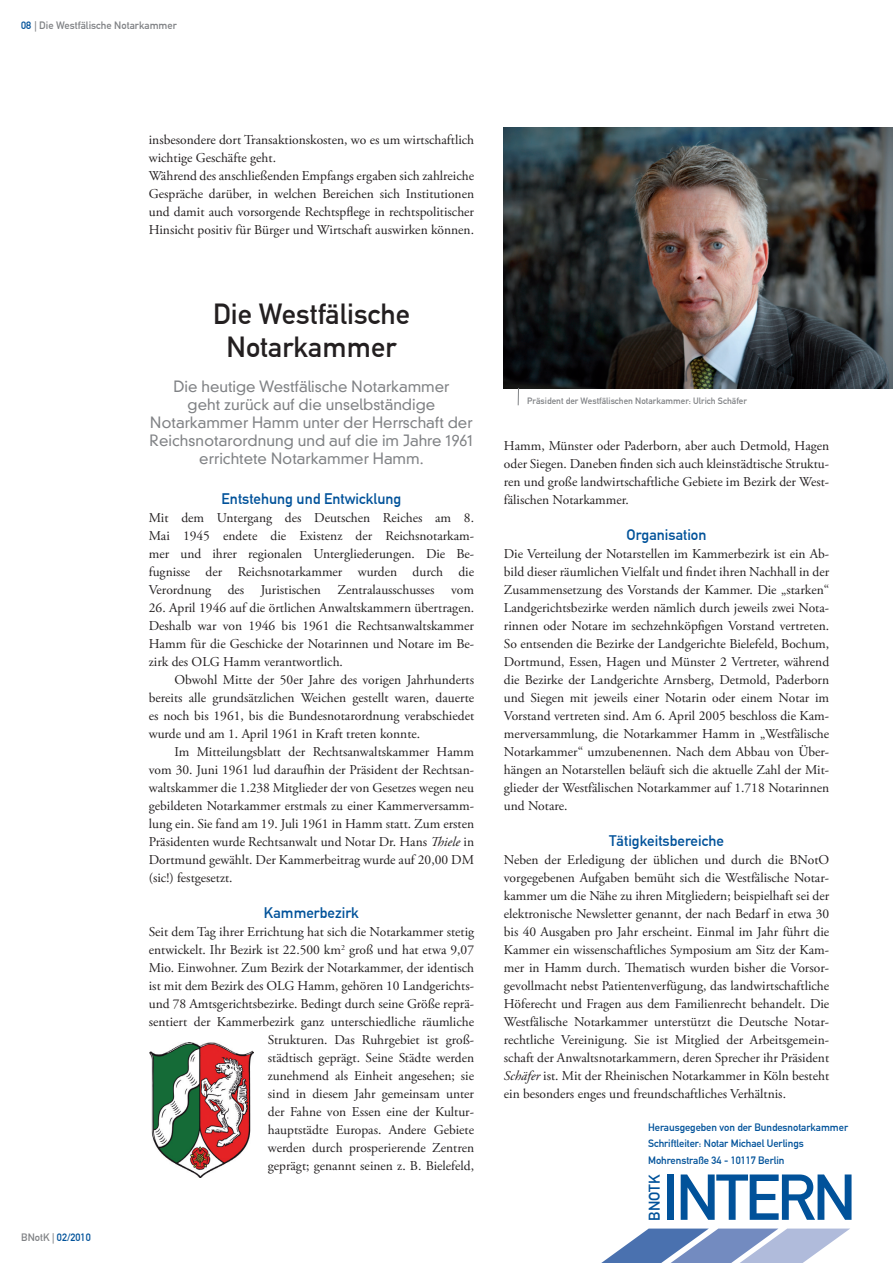
<style>
.page{position:relative;width:893px;height:1263px;background:#fff}
.page>*{position:absolute;margin:0;border:0;box-sizing:border-box;transform-origin:0 0}
.t1{font:63.6px "DIN Mittelschrift LT";letter-spacing:-.05em;color:#01529a}
.t2{font:28.5px/33px "DIN Mittelschrift LT";color:#231f20;text-align:center}
.t3{font:15.3px "DIN Mittelschrift LT";letter-spacing:.01em;color:#01529a}
.t4{font:300 15px/18px "DIN Neuzeit Grotesk LT";color:#808285;text-align:center}
.t5{font:15px "DIN Mittelschrift LT";color:#01529a}
.t6{font:13.5px/18px "Adobe Garamond Pro";color:#231f20;text-align:justify}
.t7{font:10.5px/16.5px "DIN Mittelschrift LT";letter-spacing:-.005em;color:#01529a}
.t8{font:10.5px "DIN Mittelschrift LT";color:#808285}
.t9{font:9px "DIN Mittelschrift LT";color:#808285}
.s1{color:#01529a}
.s2{color:#808285}
.s3{font-style:italic}
</style>
<div class="page">
<svg style="left:601px;top:1228px;width:249px;height:35px"></svg>
<img style="left:504px;top:128px;width:389px;height:260px">
<img style="left:150px;top:1043px;width:104px;height:135px">
<svg style="left:518px;top:388px;width:1px;height:17px"></svg>
<p class="t8" style="left:21px;top:19px;width:157px"><span class="s1">08</span> | Die Westfälische Notarkammer</p>
<p class="t7" style="left:21px;top:1229px;width:71px"><span class="s2">BNotK |</span> 02/2010</p>
<p class="t6" style="left:149px;top:131px;width:327px;text-align:left">insbesondere dort Transaktionskosten, wo es um wirtschaftlich wichtige Geschäfte geht.<br>Während des anschließenden Empfangs ergaben sich zahlreiche Gespräche darüber, in welchen Bereichen sich Institutionen und damit auch vorsorgende Rechtspflege in rechtspolitischer Hinsicht positiv für Bürger und Wirtschaft auswirken können.</p>
<h2 class="t2" style="left:213px;top:298px;width:198px">Die Westfälische<br>Notarkammer</h2>
<p class="t4" style="left:150px;top:378px;width:325px">Die heutige Westfälische Notarkammer<br>geht zurück auf die unselbständige Notarkammer Hamm unter der Herrschaft der Reichsnotarordnung und auf die im Jahre 1961 errichtete Notarkammer Hamm.</p>
<p class="t5" style="left:222px;top:490px;width:181px">Entstehung und Entwicklung</p>
<p class="t6" style="left:149px;top:509px;width:327px">Mit dem Untergang des Deutschen Reiches am 8.<br>Mai 1945 endete die Existenz der Reichsnotarkam&shy;mer und ihrer regionalen Untergliederungen. Die Be&shy;fugnisse der Reichsnotarkammer wurden durch die Verordnung des Juristischen Zentralausschusses vom</p>
<p class="t6" style="left:149px;top:599px;width:327px">26. April 1946 auf die örtlichen Anwaltskammern übertragen.<br>Deshalb war von 1946 bis 1961 die Rechtsanwaltskammer Hamm für die Geschicke der Notarinnen und Notare im Be&shy;zirk des OLG Hamm verantwortlich.</p>
<p class="t6" style="left:149px;top:671px;width:327px;text-indent:26px">Obwohl Mitte der 50er Jahre des vorigen Jahrhunderts bereits alle grundsätzlichen Weichen gestellt waren, dauerte es noch bis 1961, bis die Bundesnotarordnung verabschiedet wurde und am 1. April 1961 in Kraft treten konnte.</p>
<p class="t6" style="left:149px;top:743px;width:327px;text-indent:26px">Im Mitteilungsblatt der Rechtsanwaltskammer Hamm vom 30. Juni 1961 lud daraufhin der Präsident der Rechtsan&shy;waltskammer die 1.238 Mitglieder der von Gesetzes wegen neu gebildeten Notarkammer erstmals zu einer Kammerversamm&shy;lung ein. Sie fand am 19. Juli 1961 in Hamm statt. Zum ersten Präsidenten wurde Rechtsanwalt und Notar Dr. Hans <span class="s3">Thiele</span> in Dortmund gewählt. Der Kammerbeitrag wurde auf 20,00 DM (sic!) festgesetzt.</p>
<p class="t5" style="left:264px;top:904px;width:97px">Kammerbezirk</p>
<p class="t6" style="left:149px;top:923px;width:327px;text-align:right">Seit dem Tag ihrer Errichtung hat sich die Notarkammer stetig entwickelt. Ihr Bezirk ist 22.500 km<sup>2</sup> groß und hat etwa 9,07<br>Mio. Einwohner. Zum Bezirk der Notarkammer, der identisch ist mit dem Bezirk des OLG Hamm, gehören 10 Landgerichts&shy;und 78 Amtsgerichtsbezirke. Bedingt durch seine Größe reprä&shy;sentiert der Kammerbezirk ganz unterschiedliche räumliche Strukturen. Das Ruhrgebiet ist groß-<br>städtisch geprägt. Seine Städte werden<br>zunehmend als Einheit angesehen; sie<br>sind in diesem Jahr gemeinsam unter<br>der Fahne von Essen eine der Kultur-<br>hauptstädte Europas. Andere Gebiete<br>werden durch prosperierende Zentren<br>geprägt; genannt seinen z. B. Bielefeld,</p>
<p class="t9" style="left:527px;top:396px;width:221px">Präsident der Westfälischen Notarkammer: Ulrich Schäfer</p>
<p class="t6" style="left:504px;top:437px;width:327px">Hamm, Münster oder Paderborn, aber auch Detmold, Hagen oder Siegen. Daneben finden sich auch kleinstädtische Struktu&shy;ren und große landwirtschaftliche Gebiete im Bezirk der West&shy;fälischen Notarkammer.</p>
<p class="t5" style="left:627px;top:526px;width:81px">Organisation</p>
<p class="t6" style="left:504px;top:545px;width:327px">Die Verteilung der Notarstellen im Kammerbezirk ist ein Ab&shy;bild dieser räumlichen Vielfalt und findet ihren Nachhall in der Zusammensetzung des Vorstands der Kammer. Die „starken“ Landgerichtsbezirke werden nämlich durch jeweils zwei Nota&shy;rinnen oder Notare im sechzehnköpfigen Vorstand vertreten.<br>So entsenden die Bezirke der Landgerichte Bielefeld, Bochum, Dortmund, Essen, Hagen und Münster 2 Vertreter, während die Bezirke der Landgerichte Arnsberg, Detmold, Paderborn und Siegen mit jeweils einer Notarin oder einem Notar im Vorstand vertreten sind. Am 6. April 2005 beschloss die Kam&shy;merversammlung, die Notarkammer Hamm in „Westfälische Notarkammer“ umzubenennen. Nach dem Abbau von Über&shy;hängen an Notarstellen beläuft sich die aktuelle Zahl der Mit&shy;glieder der Westfälischen Notarkammer auf 1.718 Notarinnen und Notare.</p>
<p class="t5" style="left:609px;top:832px;width:116px">Tätigkeitsbereiche</p>
<p class="t6" style="left:504px;top:851px;width:327px">Neben der Erledigung der üblichen und durch die BNotO vorgegebenen Aufgaben bemüht sich die Westfälische Notar&shy;kammer um die Nähe zu ihren Mitgliedern; beispielhaft sei der elektronische Newsletter genannt, der nach Bedarf in etwa 30 bis 40 Ausgaben pro Jahr erscheint. Einmal im Jahr führt die Kammer ein wissenschaftliches Symposium am Sitz der Kam&shy;mer in Hamm durch. Thematisch wurden bisher die Vorsor&shy;gevollmacht nebst Patientenverfügung, das landwirtschaftliche Höferecht und Fragen aus dem Familienrecht behandelt. Die Westfälische Notarkammer unterstützt die Deutsche Notar&shy;rechtliche Vereinigung. Sie ist Mitglied der Arbeitsgemein&shy;schaft der Anwaltsnotarkammern, deren Sprecher ihr Präsident <span class="s3">Schäfer</span> ist. Mit der Rheinischen Notarkammer in Köln besteht ein besonders enges und freundschaftliches Verhältnis.</p>
<p class="t7" style="left:648px;top:1119px;width:202px">Herausgegeben von der Bundesnotarkammer<br>Schriftleiter: Notar Michael Uerlings<br>Mohrenstraße 34 - 10117 Berlin</p>
<p class="t3" style="left:645px;top:1221px;width:48px;rotate:-90deg">BNOTK</p>
<h1 class="t1" style="left:663px;top:1160px;width:195px">INTERN</h1>
</div>
